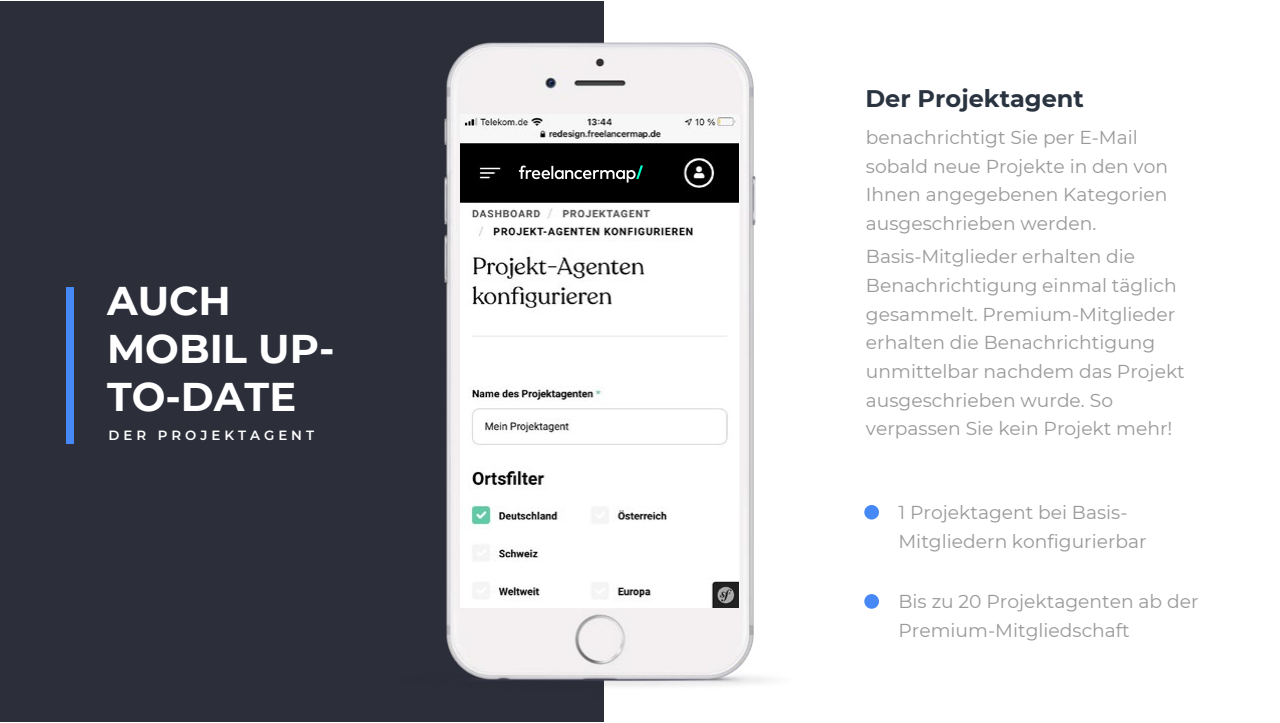
<style>
.page{position:relative;width:1280px;height:723px;background:#fff}
.page>*{position:absolute;margin:0;border:0;box-sizing:border-box;transform-origin:0 0}
.t1{font:700 40px/48px "Montserrat";color:#fff}
.t2{font:700 24px "Montserrat";color:#2a3340}
.t3{font:18.7px/28.7px "Montserrat";color:#999}
.t4{font:600 13.3px "Montserrat";letter-spacing:.3em;color:#fff}
</style>
<div class="page">
<div style="left:0;top:1px;width:603px;height:721px;background:#2c2e3a"></div>
<img style="left:444px;top:3px;width:327px;height:717px">
<div style="left:864px;top:505px;width:15px;height:15px;background:#4689f6;border-radius:50%"></div>
<div style="left:864px;top:594px;width:15px;height:15px;background:#4689f6;border-radius:50%"></div>
<img style="left:461px;top:114px;width:277px;height:494px">
<div style="left:66px;top:287px;width:7px;height:157px;background:#4689f6"></div>
<div style="left:508px;top:154px;width:122px;height:40px;background:#000"></div>
<svg style="left:519px;top:165px;width:124px;height:18px"></svg>
<h1 class="t1" style="left:107px;top:275px;width:229px">AUCH<br>MOBIL UP-<br>TO-DATE</h1>
<p class="t4" style="left:108px;top:426px;width:207px">DER PROJEKTAGENT</p>
<p class="t2" style="left:865px;top:81px;width:220px">Der Projektagent</p>
<p class="t3" style="left:866px;top:122px;width:304px">benachrichtigt Sie per E-Mail sobald neue Projekte in den von<br>Ihnen angegebenen Kategorien ausgeschrieben werden.</p>
<p class="t3" style="left:866px;top:242px;width:320px">Basis-Mitglieder erhalten die<br>Benachrichtigung einmal täglich gesammelt. Premium-Mitglieder erhalten die Benachrichtigung unmittelbar nachdem das Projekt ausgeschrieben wurde. So verpassen Sie kein Projekt mehr!</p>
<p class="t3" style="left:898px;top:497px;width:250px">1 Projektagent bei Basis-<br>Mitgliedern konfigurierbar</p>
<p class="t3" style="left:898px;top:587px;width:302px">Bis zu 20 Projektagenten ab der<br>Premium-Mitgliedschaft</p>
</div>
